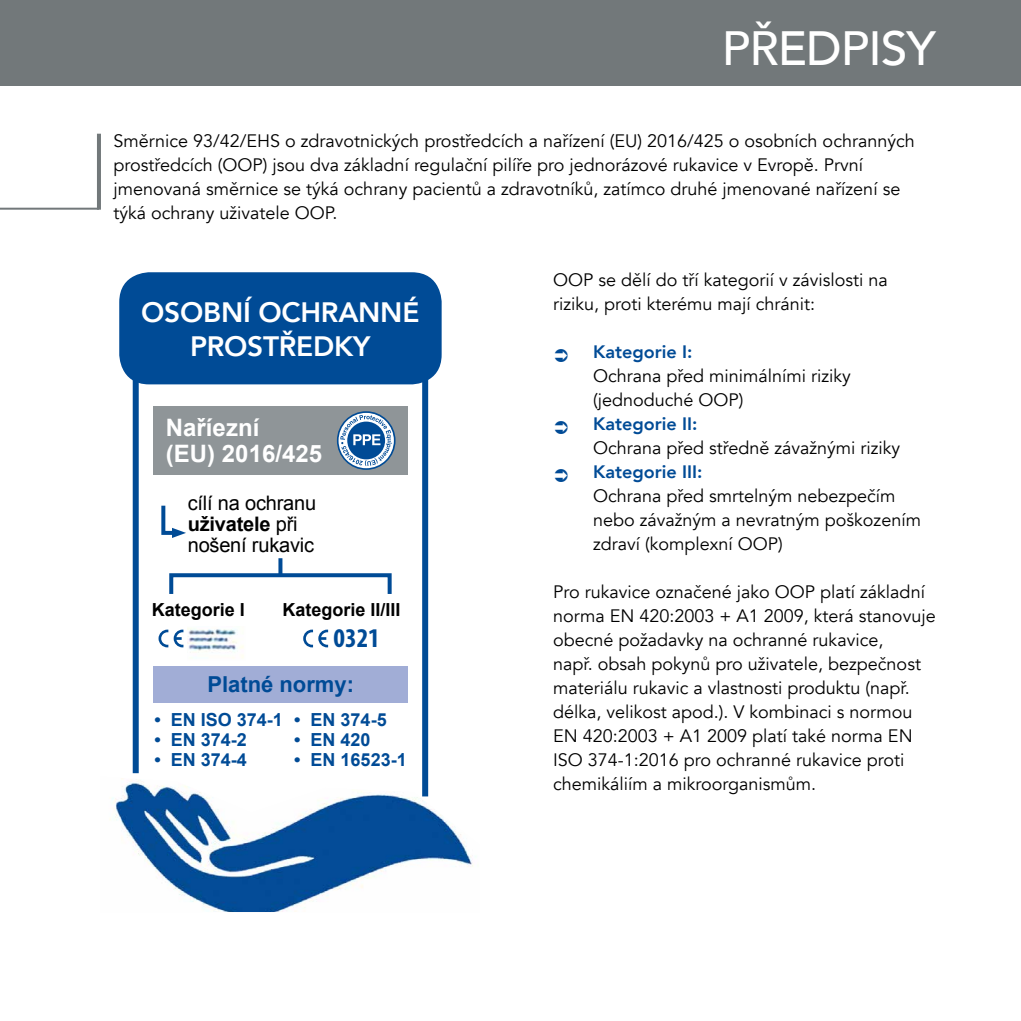
<style>
.page{position:relative;width:1021px;height:1021px;background:#fff}
.page>*{position:absolute;margin:0;border:0;box-sizing:border-box;transform-origin:0 0}
.t1{font:500 48px "Avenir LT Com";letter-spacing:-.02em;color:#fff}
.t2{font:800 28px/34px "Avenir LT Com";letter-spacing:-.01em;color:#fff;text-align:center}
.t3{font:700 condensed 27.2px "Myriad Pro";color:#004b96}
.t4{font:700 24px/26px "Arial";color:#fff}
.t5{font:700 22px "Arial";color:#004b96}
.t6{font:20px/21px "Arial";letter-spacing:-.01em;color:#000}
.t7{font:18px/24px "Avenir LT Com";color:#000}
.t8{font:700 18px "Arial";color:#004b96}
.t9{font:800 18px "Avenir LT Com";color:#004b96}
.t10{font:700 18px "Arial";color:#000}
.s1{font-weight:700}
</style>
<div class="page">
<img style="left:187px;top:628px;width:57px;height:30px">
<img style="left:110px;top:776px;width:366px;height:136px">
<div style="left:0;top:0;width:1020px;height:85px;background:#72787a"></div>
<hr style="left:0;top:208px;width:99px;height:2px;background:#72787a">
<hr style="left:97px;top:134px;width:4px;height:76px;background:#72787a">
<div style="left:154px;top:665px;width:254px;height:37px;background:#a1add6"></div>
<svg style="left:161px;top:505px;width:25px;height:33px"></svg>
<div style="left:169px;top:573px;width:222px;height:23px;border:4px solid #004b96"></div>
<svg style="left:278px;top:558px;width:4px;height:18px"></svg>
<div style="left:133px;top:376px;width:6px;height:397px;background:#004b96"></div>
<div style="left:422px;top:376px;width:6px;height:420px;background:#004b96"></div>
<div style="left:119px;top:272px;width:322px;height:112px;background:#004b96;border-radius:30px"></div>
<svg style="left:174px;top:629px;width:9px;height:18px"></svg>
<svg style="left:158px;top:629px;width:10px;height:18px"></svg>
<svg style="left:303px;top:629px;width:25px;height:18px"></svg>
<div style="left:154px;top:406px;width:254px;height:69px;background:#8f9598"></div>
<svg style="left:337px;top:411px;width:58px;height:59px"></svg>
<h1 class="t1" style="left:722px;top:20px;width:215px">PŘEDPISY</h1>
<p class="t7" style="left:113px;top:129px;width:802px">Směrnice 93/42/EHS o zdravotnických prostředcích a nařízení (EU) 2016/425 o osobních ochranných prostředcích (OOP) jsou dva základní regulační pilíře pro jednorázové rukavice v Evropě. První jmenovaná směrnice se týká ochrany pacientů a zdravotníků, zatímco druhé jmenované nařízení se týká ochrany uživatele OOP.</p>
<h2 class="t2" style="left:141px;top:295px;width:280px">OSOBNÍ OCHRANNÉ<br>PROSTŘEDKY</h2>
<h3 class="t4" style="left:166px;top:415px;width:158px">Naříezní<br>(EU) 2016/425</h3>
<p class="t6" style="left:188px;top:492px;width:130px">cílí na ochranu <span class="s1">uživatele</span> při nošení rukavic</p>
<p class="t10" style="left:152px;top:598px;width:95px">Kategorie I</p>
<p class="t10" style="left:282px;top:598px;width:120px">Kategorie II/III</p>
<h3 class="t3" style="left:333px;top:621px;width:48px">0321</h3>
<p class="t5" style="left:207px;top:669px;width:148px">Platné normy:</p>
<p class="t8" style="left:154px;top:707px;width:130px">• EN ISO 374-1</p>
<p class="t8" style="left:154px;top:727px;width:94px">• EN 374-2</p>
<p class="t8" style="left:154px;top:747px;width:94px">• EN 374-4</p>
<p class="t8" style="left:294px;top:707px;width:94px">• EN 374-5</p>
<p class="t8" style="left:294px;top:727px;width:78px">• EN 420</p>
<p class="t8" style="left:294px;top:747px;width:114px">• EN 16523-1</p>
<p class="t7" style="left:553px;top:268px;width:336px">OOP se dělí do tří kategorií v závislosti na riziku, proti kterému mají chránit:</p>
<p class="t9" style="left:593px;top:341px;width:101px">Kategorie I:</p>
<p class="t7" style="left:593px;top:364px;width:259px">Ochrana před minimálními riziky (jednoduché OOP)</p>
<p class="t9" style="left:593px;top:413px;width:106px">Kategorie II:</p>
<p class="t7" style="left:593px;top:436px;width:309px">Ochrana před středně závažnými riziky</p>
<p class="t9" style="left:593px;top:461px;width:111px">Kategorie III:</p>
<p class="t7" style="left:593px;top:484px;width:329px">Ochrana před smrtelným nebezpečím nebo závažným a nevratným poškozením zdraví (komplexní OOP)</p>
<p class="t7" style="left:553px;top:580px;width:384px">Pro rukavice označené jako OOP platí základní norma EN 420:2003 + A1 2009, která stanovuje obecné požadavky na ochranné rukavice,<br>např. obsah pokynů pro uživatele, bezpečnost materiálu rukavic a vlastnosti produktu (např. délka, velikost apod.). V kombinaci s normou EN 420:2003 + A1 2009 platí také norma EN ISO 374-1:2016 pro ochranné rukavice proti chemikáliím a mikroorganismům.</p>
</div>
